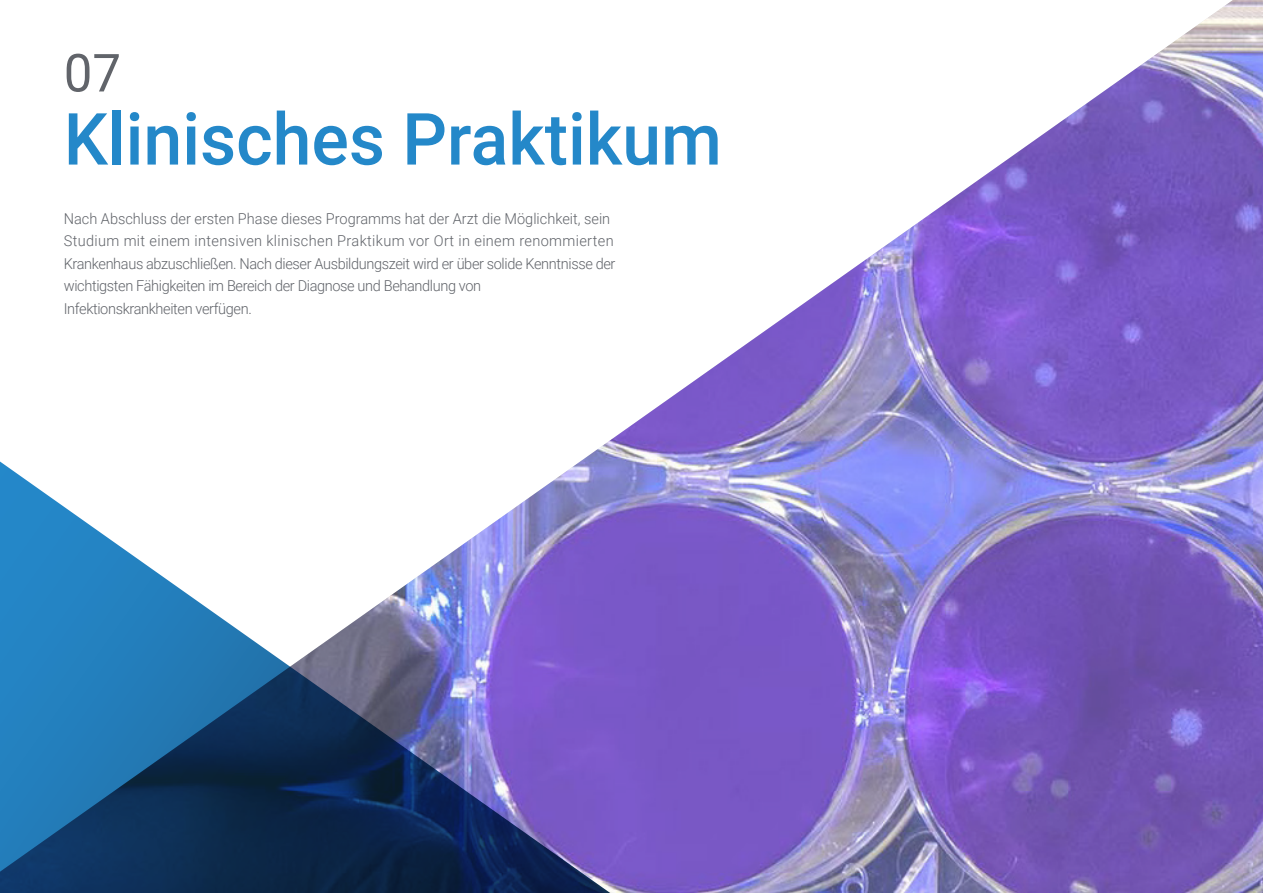
<style>
.page{position:relative;width:1263px;height:893px;background:#fff}
.page>*{position:absolute;margin:0;border:0;box-sizing:border-box;transform-origin:0 0}
.t1{font:500 72px "Roboto";color:#2488c9}
.t2{font:52.5px "Roboto";color:#61646a}
.t3{font:300 15px/22.5px "Roboto";letter-spacing:-.025em;color:#61646a}
</style>
<div class="page">
<img style="left:602px;top:0;width:661px;height:893px">
<svg style="left:0;top:446px;width:640px;height:447px"></svg>
<h2 class="t2" style="left:64px;top:36px;width:59px">07</h2>
<h1 class="t1" style="left:64px;top:89px;width:659px">Klinisches Praktikum</h1>
<p class="t3" style="left:64px;top:207px;width:553px">Nach Abschluss der ersten Phase dieses Programms hat der Arzt die Möglichkeit, sein Studium mit einem intensiven klinischen Praktikum vor Ort in einem renommierten Krankenhaus abzuschließen. Nach dieser Ausbildungszeit wird er über solide Kenntnisse der wichtigsten Fähigkeiten im Bereich der Diagnose und Behandlung von<br>Infektionskrankheiten verfügen.</p>
</div>
